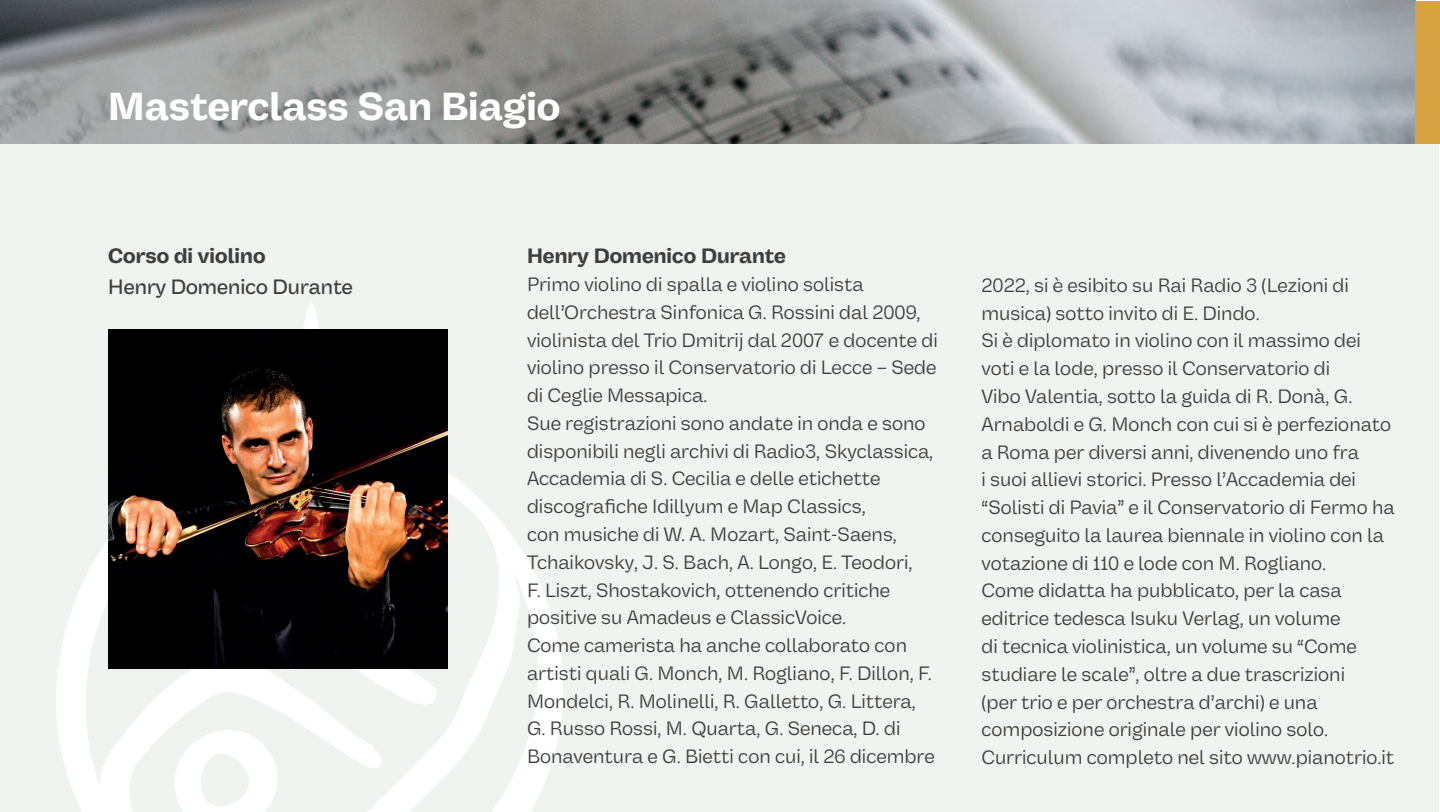
<style>
.page{position:relative;width:1440px;height:812px;background:#fff}
.page>*{position:absolute;margin:0;border:0;box-sizing:border-box;transform-origin:0 0}
.t1{font:700 39.45px "Vastago Grotesk";color:#fff}
.t2{font:700 21px "Vastago Grotesk";color:#3e3e3f}
.t3{font:500 21px "Vastago Grotesk";color:#3e3e3f}
.t4{font:19.5px/27.8px "Vastago Grotesk";color:#3e3e3f}
</style>
<div class="page">
<div style="left:0;top:1px;width:1439px;height:810px;background:#eff4f0"></div>
<svg style="left:56px;top:302px;width:507px;height:509px"></svg>
<img style="left:0;top:1px;width:1415px;height:142px">
<div style="left:1415px;top:1px;width:24px;height:142px;background:#d7a342"></div>
<img style="left:108px;top:329px;width:339px;height:339px">
<h1 class="t1" style="left:108px;top:83px;width:454px">Masterclass San Biagio</h1>
<p class="t2" style="left:108px;top:243px;width:159px">Corso di violino</p>
<p class="t3" style="left:108px;top:274px;width:246px">Henry Domenico Durante</p>
<p class="t2" style="left:527px;top:243px;width:260px">Henry Domenico Durante</p>
<p class="t4" style="left:527px;top:270px;width:412px">Primo violino di spalla e violino solista dell’Orchestra Sinfonica G. Rossini dal 2009, violinista del Trio Dmitrij dal 2007 e docente di violino presso il Conservatorio di Lecce – Sede di Ceglie Messapica.<br>Sue registrazioni sono andate in onda e sono disponibili negli archivi di Radio3, Skyclassica, Accademia di S. Cecilia e delle etichette discografiche Idillyum e Map Classics,<br>con musiche di W. A. Mozart, Saint-Saens, Tchaikovsky, J. S. Bach, A. Longo, E. Teodori,<br>F. Liszt, Shostakovich, ottenendo critiche positive su Amadeus e ClassicVoice.<br>Come camerista ha anche collaborato con artisti quali G. Monch, M. Rogliano, F. Dillon, F.<br>Mondelci, R. Molinelli, R. Galletto, G. Littera, G. Russo Rossi, M. Quarta, G. Seneca, D. di Bonaventura e G. Bietti con cui, il 26 dicembre</p>
<p class="t4" style="left:981px;top:271px;width:414px">2022, si è esibito su Rai Radio 3 (Lezioni di musica) sotto invito di E. Dindo.<br>Si è diplomato in violino con il massimo dei voti e la lode, presso il Conservatorio di<br>Vibo Valentia, sotto la guida di R. Donà, G.<br>Arnaboldi e G. Monch con cui si è perfezionato a Roma per diversi anni, divenendo uno fra<br>i suoi allievi storici. Presso l’Accademia dei “Solisti di Pavia” e il Conservatorio di Fermo ha conseguito la laurea biennale in violino con la votazione di 110 e lode con M. Rogliano.<br>Come didatta ha pubblicato, per la casa editrice tedesca Isuku Verlag, un volume<br>di tecnica violinistica, un volume su “Come studiare le scale”, oltre a due trascrizioni<br>(per trio e per orchestra d’archi) e una composizione originale per violino solo.<br>Curriculum completo nel sito www.pianotrio.it</p>
</div>
